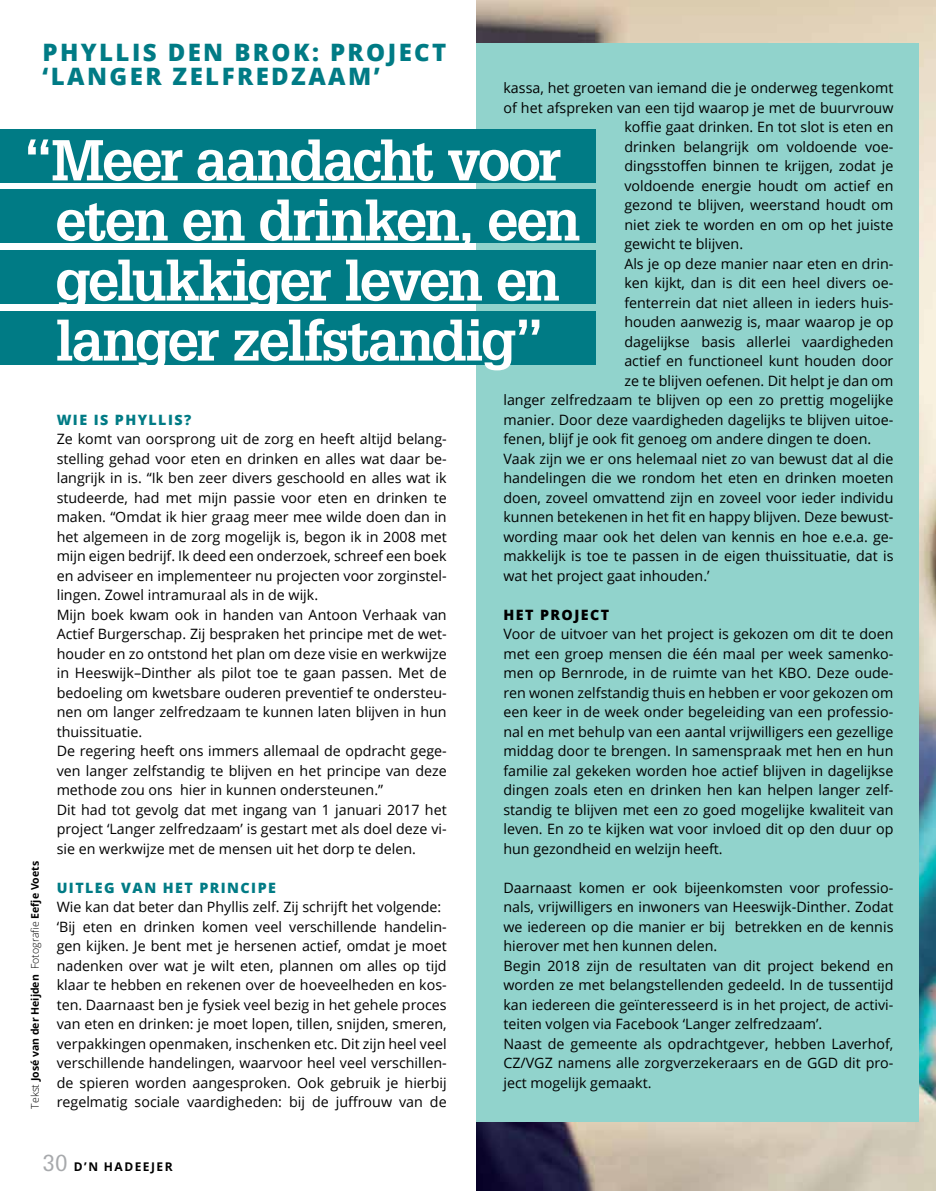
<style>
.page{position:relative;width:936px;height:1191px;background:#fff}
.page>*{position:absolute;margin:0;border:0;box-sizing:border-box;transform-origin:0 0}
.t1{font:700 56.25px/60px "Glypha";letter-spacing:-.05em;color:#fff;text-align:center}
.t2{font:800 24px/24px "Open Sans";letter-spacing:.1em;color:#007b85}
.t3{font:14.25px/19.5px "Open Sans";color:#000}
.t4{font:800 14.25px "Open Sans";letter-spacing:.1em;color:#007b85}
.t5{font:800 14.25px "Open Sans";letter-spacing:.1em;color:#000}
.t6{font:700 12px "Open Sans";letter-spacing:.125em;color:#000}
.t7{font:700 10.5px "Open Sans";color:#000}
.s1{font-weight:300}
.s2{font-family:"Glypha";font-weight:400;font-size:22.5px;color:#a7a9ac}
</style>
<div class="page">
<img style="left:476px;top:0;width:459px;height:1191px">
<div style="left:476px;top:43px;width:442px;height:1078px;background:#91d3cc"></div>
<div style="left:0;top:129px;width:595px;height:54px;background:#007b85"></div>
<div style="left:0;top:189px;width:595px;height:53px;background:#007b85"></div>
<div style="left:0;top:250px;width:595px;height:54px;background:#007b85"></div>
<div style="left:0;top:311px;width:595px;height:54px;background:#007b85"></div>
<h2 class="t2" style="left:43px;top:39px;width:405px">PHYLLIS DEN BROK: PROJECT ‘LANGER ZELFREDZAAM’</h2>
<p class="t3" style="left:503px;top:78px;width:391px">kassa, het groeten van iemand die je onderweg tegenkomt</p>
<p class="t3" style="left:503px;top:97px;width:391px">of het afspreken van een tijd waarop je met de buurvrouw</p>
<p class="t3" style="left:624px;top:117px;width:270px">koffie gaat drinken. En tot slot is eten en</p>
<p class="t3" style="left:624px;top:136px;width:270px">drinken belangrijk om voldoende voe-</p>
<p class="t3" style="left:624px;top:156px;width:270px">dingsstoffen binnen te krijgen, zodat je</p>
<p class="t3" style="left:624px;top:175px;width:270px">voldoende energie houdt om actief en</p>
<p class="t3" style="left:624px;top:195px;width:270px">gezond te blijven, weerstand houdt om</p>
<p class="t3" style="left:624px;top:214px;width:270px">niet ziek te worden en om op het juiste</p>
<p class="t3" style="left:624px;top:234px;width:120px">gewicht te blijven.</p>
<p class="t3" style="left:624px;top:253px;width:270px">Als je op deze manier naar eten en drin-</p>
<p class="t3" style="left:624px;top:273px;width:270px">ken kijkt, dan is dit een heel divers oe-</p>
<p class="t3" style="left:624px;top:292px;width:270px">fenterrein dat niet alleen in ieders huis-</p>
<p class="t3" style="left:624px;top:312px;width:270px">houden aanwezig is, maar waarop je op</p>
<p class="t3" style="left:624px;top:331px;width:270px">dagelijkse basis allerlei vaardigheden</p>
<p class="t3" style="left:624px;top:351px;width:270px">actief en functioneel kunt houden door</p>
<p class="t3" style="left:624px;top:370px;width:270px">ze te blijven oefenen. Dit helpt je dan om</p>
<p class="t3" style="left:503px;top:390px;width:391px">langer zelfredzaam te blijven op een zo prettig mogelijke</p>
<p class="t3" style="left:503px;top:409px;width:391px">manier. Door deze vaardigheden dagelijks te blijven uitoe-</p>
<p class="t3" style="left:503px;top:429px;width:369px">fenen, blijf je ook fit genoeg om andere dingen te doen.</p>
<p class="t3" style="left:503px;top:448px;width:391px">Vaak zijn we er ons helemaal niet zo van bewust dat al die</p>
<p class="t3" style="left:503px;top:468px;width:391px">handelingen die we rondom het eten en drinken moeten</p>
<p class="t3" style="left:503px;top:487px;width:391px">doen, zoveel omvattend zijn en zoveel voor ieder individu</p>
<p class="t3" style="left:503px;top:507px;width:391px">kunnen betekenen in het fit en happy blijven. Deze bewust-</p>
<p class="t3" style="left:503px;top:526px;width:391px">wording maar ook het delen van kennis en hoe e.e.a. ge-</p>
<p class="t3" style="left:503px;top:546px;width:391px">makkelijk is toe te passen in de eigen thuissituatie, dat is</p>
<p class="t3" style="left:503px;top:565px;width:208px">wat het project gaat inhouden.’</p>
<p class="t5" style="left:503px;top:603px;width:107px">HET PROJECT</p>
<p class="t3" style="left:503px;top:624px;width:391px;text-align:justify">Voor de uitvoer van het project is gekozen om dit te doen met een groep mensen die één maal per week samenko&shy;men op Bernrode, in de ruimte van het KBO. Deze oude&shy;ren wonen zelfstandig thuis en hebben er voor gekozen om een keer in de week onder begeleiding van een professio&shy;nal en met behulp van een aantal vrijwilligers een gezellige middag door te brengen. In samenspraak met hen en hun familie zal gekeken worden hoe actief blijven in dagelijkse dingen zoals eten en drinken hen kan helpen langer zelf&shy;standig te blijven met een zo goed mogelijke kwaliteit van leven. En zo te kijken wat voor invloed dit op den duur op hun gezondheid en welzijn heeft.</p>
<p class="t3" style="left:503px;top:877px;width:391px">Daarnaast komen er ook bijeenkomsten voor professio&shy;nals, vrijwilligers en inwoners van Heeswijk-D inther. Zodat we iedereen op die manier er bij betrekken en de kennis hierover met hen kunnen delen.<br>Begin 2018 zijn de resultaten van dit project bekend en worden ze met belangstellenden gedeeld. In de tussentijd kan iedereen die geïnteresseerd is in het project, de activi&shy;teiten volgen via Facebook ‘Langer zelfredzaam’.<br>Naast de gemeente als opdrachtgever, hebben Laverhof, CZ/VGZ namens alle zorgverzekeraars en de GGD</p>
<h1 class="t1" style="left:22px;top:129px;width:559px">“Meer aandacht voor eten en drinken, een gelukkiger leven en langer zelfstandig”</h1>
<p class="t4" style="left:57px;top:408px;width:136px">WIE IS PHYLLIS?</p>
<p class="t3" style="left:57px;top:429px;width:391px">Ze komt van oorsprong uit de zorg en heeft altijd belang&shy;stelling gehad voor eten en drinken en alles wat daar be&shy;langrijk in is. “Ik ben zeer divers geschoold en alles wat ik studeerde, had met mijn passie voor eten en drinken te maken. “Omdat ik hier graag meer mee wilde doen dan in het algemeen in de zorg mogelijk is, begon ik in 2008 met mijn eigen bedrijf. Ik deed een onderzoek, schreef een boek en adviseer en implementeer nu projecten voor zorginstel&shy;lingen. Zowel intramuraal als in de wijk.<br>M ijn boek kwam ook in handen van Antoon Verhaak van Actief Burgerschap. Zij bespraken het principe met de wet&shy;houder en zo ontstond het plan om deze visie en werkwijze in Heeswijk–Dinther als pilot toe te gaan passen. Met de bedoeling om kwetsbare ouderen preventief te ondersteu&shy;nen om langer zelfredzaam te kunnen laten blijven in hun thuissituatie.<br>De regering heeft ons immers allemaal de opdracht gege&shy;ven langer zelfstandig te blijven en het principe van deze methode zou ons hier in kunnen ondersteunen.”<br>Dit had tot gevolg dat met ingang van 1 januari 2017 het project ‘Langer zelfredzaam’ is gestart met als doel deze vi&shy;sie en werkwijze met de mensen uit het dorp te delen.</p>
<p class="t4" style="left:57px;top:876px;width:221px">UITLEG VAN HET PRINCIPE</p>
<p class="t3" style="left:57px;top:897px;width:391px">Wie kan dat beter dan Phyllis zelf. Zij schrijft het volgende: ‘Bij eten en drinken komen veel verschillende handelin&shy;gen kijken. Je bent met je hersenen actief, omdat je moet nadenken over wat je wilt eten, plannen om alles op tijd klaar te hebben en rekenen over de hoeveelheden en kos&shy;ten. Daarnaast ben je fysiek veel bezig in het gehele proces van eten en drinken: je moet lopen, tillen, snijden, smeren, verpakkingen openmaken, inschenken etc. Dit zijn heel veel verschillende handelingen, waarvoor heel veel verschillen&shy;de spieren worden aangesproken. Ook gebruik je hierbij regelmatig sociale vaardigheden: bij de juffrouw van de</p>
<p class="t7" style="left:28px;top:1108px;width:249px;rotate:-90deg"><span class="s1">Tekst</span> JOSÉ VAN DER H EIJDEN <span class="s1">Fotografie</span> EEFJE VOETS</p>
<p class="t3" style="left:843px;top:1052px;width:52px">dit pro-</p>
<p class="t3" style="left:503px;top:1072px;width:149px">ject mogelijk gemaakt.</p>
<p class="t6" style="left:43px;top:1157px;width:131px"><span class="s2">30</span> D’N HADEEJER</p>
</div>
